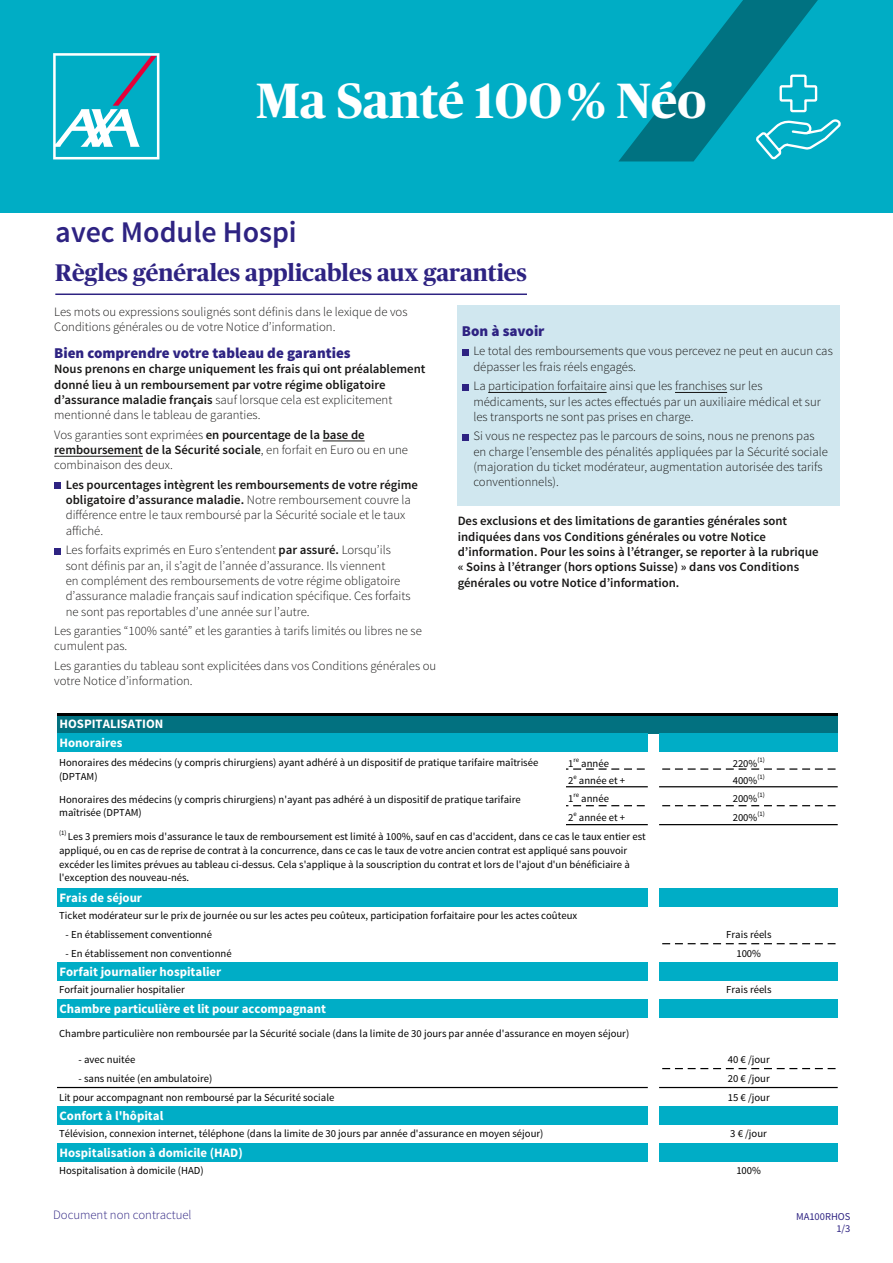
<style>
.page{position:relative;width:893px;height:1263px;background:#fff}
.page>*{position:absolute;margin:0;border:0;box-sizing:border-box;transform-origin:0 0}
.Business_identifier{font:700 49.5px "Publico Headline";color:#fff}
.Business_identifier-2{font:600 30px "Source Sans Pro";color:#2e2382}
.t1{font:700 24px "Publico Headline";color:#2e2382}
.t2{font:900 15px "Source Sans Pro";color:#2e2382}
.t3{font:300 12.75px/15.3px "Source Sans Pro";color:#181716}
.t4{font:600 12.75px/15.3px "Source Sans Pro";color:#181716}
.t5{font:700 12.75px/18.9px "Source Sans Pro";color:#fff}
.t6{font:300 12.75px "Source Sans Pro";color:#2e2382}
.t7{font:10.65px/13.8px "Source Sans Pro";color:#000}
.t8{font:10.5px "Source Sans Pro";color:#2e2382}
.t9{font:6.75px "Source Sans Pro";color:#000}
.s1{font-weight:300}
.s2{font-weight:600}
</style>
<div class="page">
<div style="left:458px;top:305px;width:382px;height:201px;background:#d0e7ef"></div>
<div style="left:0;top:0;width:893px;height:213px;background:#00adc5"></div>
<hr style="left:55px;top:293px;width:472px;height:2px;background:#2e2382">
<hr style="left:323px;top:441px;width:42px;height:1px;background:#181716">
<hr style="left:54px;top:456px;width:89px;height:1px;background:#181716">
<div style="left:54px;top:482px;width:7px;height:7px;background:#2e2382"></div>
<div style="left:54px;top:548px;width:7px;height:6px;background:#2e2382"></div>
<hr style="left:488px;top:392px;width:119px;height:1px;background:#181716">
<hr style="left:675px;top:392px;width:52px;height:1px;background:#181716">
<svg style="left:462px;top:349px;width:6px;height:6px"></svg>
<svg style="left:462px;top:384px;width:6px;height:6px"></svg>
<svg style="left:462px;top:434px;width:6px;height:6px"></svg>
<div style="left:57px;top:715px;width:781px;height:19px;background:#027180"></div>
<div style="left:57px;top:734px;width:591px;height:18px;background:#00adc6"></div>
<div style="left:659px;top:734px;width:179px;height:18px;background:#00adc6"></div>
<div style="left:57px;top:888px;width:591px;height:18px;background:#00adc6"></div>
<div style="left:659px;top:888px;width:179px;height:18px;background:#00adc6"></div>
<div style="left:57px;top:963px;width:591px;height:18px;background:#00adc6"></div>
<div style="left:659px;top:963px;width:179px;height:18px;background:#00adc6"></div>
<div style="left:57px;top:999px;width:591px;height:18px;background:#00adc6"></div>
<div style="left:659px;top:999px;width:179px;height:18px;background:#00adc6"></div>
<div style="left:57px;top:1106px;width:591px;height:18px;background:#00adc6"></div>
<div style="left:659px;top:1106px;width:179px;height:18px;background:#00adc6"></div>
<div style="left:57px;top:1143px;width:591px;height:18px;background:#00adc6"></div>
<div style="left:659px;top:1143px;width:179px;height:18px;background:#00adc6"></div>
<hr style="left:566px;top:768px;width:82px;height:2px;background:#bfbfbf">
<hr style="left:566px;top:786px;width:82px;height:1px;background:#000">
<hr style="left:566px;top:805px;width:82px;height:1px;background:#bfbfbf">
<hr style="left:566px;top:824px;width:82px;height:1px;background:#000">
<hr style="left:57px;top:1087px;width:591px;height:1px;background:#000">
<hr style="left:57px;top:713px;width:781px;height:3px;background:#000">
<hr style="left:659px;top:768px;width:179px;height:2px;background:#bfbfbf">
<hr style="left:659px;top:786px;width:179px;height:1px;background:#000">
<hr style="left:659px;top:805px;width:179px;height:1px;background:#bfbfbf">
<hr style="left:659px;top:824px;width:179px;height:1px;background:#000">
<hr style="left:659px;top:943px;width:179px;height:1px;background:#bfbfbf">
<hr style="left:659px;top:1068px;width:179px;height:1px;background:#bfbfbf">
<hr style="left:659px;top:1087px;width:179px;height:1px;background:#000">
<svg style="left:618px;top:0;width:223px;height:162px"></svg>
<svg style="left:53px;top:53px;width:106px;height:106px"></svg>
<p class="Business_identifier" style="left:256px;top:65px;width:451px">Ma Santé 100 % Néo</p>
<p class="Business_identifier-2" style="left:55px;top:213px;width:243px">avec Module Hospi</p>
<p class="t1" style="left:55px;top:255px;width:473px">Règles générales applicables aux garanties</p>
<p class="t3" style="left:54px;top:304px;width:355px">Les mots ou expressions soulignés sont définis dans le lexique de vos<br>Conditions générales ou de votre Notice d’information.</p>
<p class="t2" style="left:54px;top:343px;width:298px">Bien comprendre votre tableau de garanties</p>
<p class="t4" style="left:54px;top:362px;width:373px">Nous prenons en charge uniquement les frais qui ont préalablement donné lieu à un remboursement par votre régime obligatoire d’assurance maladie français <span class="s1">sauf lorsque cela est explicitement mentionné dans le tableau de garanties.</span></p>
<p class="t3" style="left:54px;top:427px;width:355px">Vos garanties sont exprimées <span class="s2">en pourcentage de la base de remboursement de la Sécurité sociale</span>, en forfait en Euro ou en une combinaison des deux.</p>
<p class="t3" style="left:66px;top:477px;width:354px"><span class="s2">Les pourcentages intègrent les remboursements de votre régime obligatoire d’assurance maladie.</span> Notre remboursement couvre la différence entre le taux remboursé par la Sécurité sociale et le taux affiché.</p>
<p class="t3" style="left:66px;top:542px;width:346px">Les forfaits exprimés en Euro s’entendent <span class="s2">par assuré.</span> Lorsqu’ils sont définis par an, il s’agit de l’année d’assurance. Ils viennent<br>en complément des remboursements de votre régime obligatoire d’assurance maladie français sauf indication spécifique. Ces forfaits ne sont pas reportables d’une année sur l’autre.</p>
<p class="t3" style="left:54px;top:623px;width:369px">Les garanties “100% santé” et les garanties à tarifs limités ou libres ne se cumulent pas.</p>
<p class="t3" style="left:54px;top:658px;width:384px">Les garanties du tableau sont explicitées dans vos Conditions générales ou votre Notice d’information.</p>
<p class="t2" style="left:462px;top:321px;width:84px">Bon à savoir</p>
<p class="t3" style="left:473px;top:344px;width:361px">Le total des remboursements que vous percevez ne peut en aucun cas dépasser les frais réels engagés.</p>
<p class="t3" style="left:473px;top:378px;width:349px">La participation forfaitaire ainsi que les franchises sur les médicaments, sur les actes effectués par un auxiliaire médical et sur les transports ne sont pas prises en charge.</p>
<p class="t3" style="left:473px;top:429px;width:356px">Si vous ne respectez pas le parcours de soins, nous ne prenons pas en charge l’ensemble des pénalités appliquées par la Sécurité sociale (majoration du ticket modérateur, augmentation autorisée des tarifs conventionnels).</p>
<p class="t4" style="left:458px;top:514px;width:362px">Des exclusions et des limitations de garanties générales sont indiquées dans vos Conditions générales ou votre Notice d’information. Pour les soins à l’étranger, se reporter à la rubrique « Soins à l’étranger (hors options Suisse) » dans vos Conditions générales ou votre Notice d’information.</p>
<p class="t5" style="left:59px;top:715px;width:105px">HOSPITALISATION<br>Honoraires</p>
<p class="t7" style="left:59px;top:756px;width:481px">Honoraires des médecins (y compris chirurgiens) ayant adhéré à un dispositif de pratique tarifaire maîtrisée (DPTAM)</p>
<p class="t7" style="left:733px;top:756px;width:26px">220%</p>
<p class="t9" style="left:757px;top:755px;width:9px">(1)</p>
<p class="t7" style="left:568px;top:756px;width:7px">1</p>
<p class="t9" style="left:573px;top:755px;width:7px">re</p>
<p class="t7" style="left:581px;top:756px;width:29px">année</p>
<p class="t7" style="left:568px;top:774px;width:7px">2</p>
<p class="t9" style="left:573px;top:773px;width:5px">e</p>
<p class="t7" style="left:579px;top:774px;width:48px">année et +</p>
<p class="t7" style="left:568px;top:792px;width:7px">1</p>
<p class="t9" style="left:573px;top:791px;width:7px">re</p>
<p class="t7" style="left:581px;top:792px;width:29px">année</p>
<p class="t7" style="left:568px;top:811px;width:7px">2</p>
<p class="t9" style="left:573px;top:810px;width:5px">e</p>
<p class="t7" style="left:579px;top:811px;width:48px">année et +</p>
<p class="t7" style="left:733px;top:774px;width:26px">400%</p>
<p class="t9" style="left:757px;top:773px;width:9px">(1)</p>
<p class="t7" style="left:59px;top:792px;width:463px">Honoraires des médecins (y compris chirurgiens) n'ayant pas adhéré à un dispositif de pratique tarifaire maîtrisée (DPTAM)</p>
<p class="t7" style="left:733px;top:792px;width:26px">200%</p>
<p class="t9" style="left:757px;top:791px;width:9px">(1)</p>
<p class="t7" style="left:733px;top:811px;width:26px">200%</p>
<p class="t9" style="left:757px;top:810px;width:9px">(1)</p>
<p class="t9" style="left:59px;top:829px;width:9px">(1)</p>
<p class="t7" style="left:59px;top:830px;width:588px;text-indent:9px">Les 3 premiers mois d'assurance le taux de remboursement est limité à 100%, sauf en cas d'accident, dans ce cas le taux entier est appliqué, ou en cas de reprise de contrat à la concurrence, dans ce cas le taux de votre ancien contrat est appliqué sans pouvoir excéder les limites prévues au tableau ci-dessus. Cela s'applique à la souscription du contrat et lors de l'ajout d'un bénéficiaire à l'exception des nouveau-nés.</p>
<p class="t5" style="left:59px;top:888px;width:84px">Frais de séjour</p>
<p class="t7" style="left:59px;top:909px;width:520px">Ticket modérateur sur le prix de journée ou sur les actes peu coûteux, participation forfaitaire pour les actes coûteux</p>
<p class="t7" style="left:66px;top:928px;width:148px">- En établissement conventionné</p>
<p class="t7" style="left:66px;top:946px;width:168px">- En établissement non conventionné</p>
<p class="t7" style="left:59px;top:983px;width:127px">Forfait journalier hospitalier</p>
<p class="t5" style="left:59px;top:963px;width:163px">Forfait journalier hospitalier</p>
<p class="t7" style="left:726px;top:925px;width:47px;line-height:18.9px;text-align:center">Frais réels<br>100%</p>
<p class="t7" style="left:726px;top:983px;width:47px">Frais réels</p>
<p class="t5" style="left:59px;top:999px;width:268px">Chambre particulière et lit pour accompagnant</p>
<p class="t7" style="left:59px;top:1027px;width:572px">Chambre particulière non remboursée par la Sécurité sociale (dans la limite de 30 jours par année d'assurance en moyen séjour)</p>
<p class="t7" style="left:79px;top:1052px;width:58px">- avec nuitée</p>
<p class="t7" style="left:728px;top:1052px;width:43px">40 € /jour</p>
<p class="t7" style="left:79px;top:1071px;width:135px">- sans nuitée (en ambulatoire)</p>
<p class="t7" style="left:728px;top:1069px;width:43px;line-height:18.9px">20 € /jour<br>15 € /jour</p>
<p class="t5" style="left:59px;top:1107px;width:105px">Confort à l'hôpital</p>
<p class="t7" style="left:59px;top:1127px;width:486px">Télévision, connexion internet, téléphone (dans la limite de 30 jours par année d'assurance en moyen séjour)</p>
<p class="t7" style="left:730px;top:1127px;width:38px">3 € /jour</p>
<p class="t7" style="left:59px;top:1090px;width:277px">Lit pour accompagnant non remboursé par la Sécurité sociale</p>
<p class="t5" style="left:59px;top:1143px;width:185px">Hospitalisation à domicile (HAD)</p>
<p class="t7" style="left:59px;top:1164px;width:146px">Hospitalisation à domicile (HAD)</p>
<p class="t7" style="left:736px;top:1164px;width:26px">100%</p>
<p class="t6" style="left:53px;top:1207px;width:140px">Document non contractuel</p>
<p class="t8" style="left:796px;top:1209px;width:56px">MA100RHOS</p>
<p class="t8" style="left:836px;top:1222px;width:16px">1/3</p>
</div>
